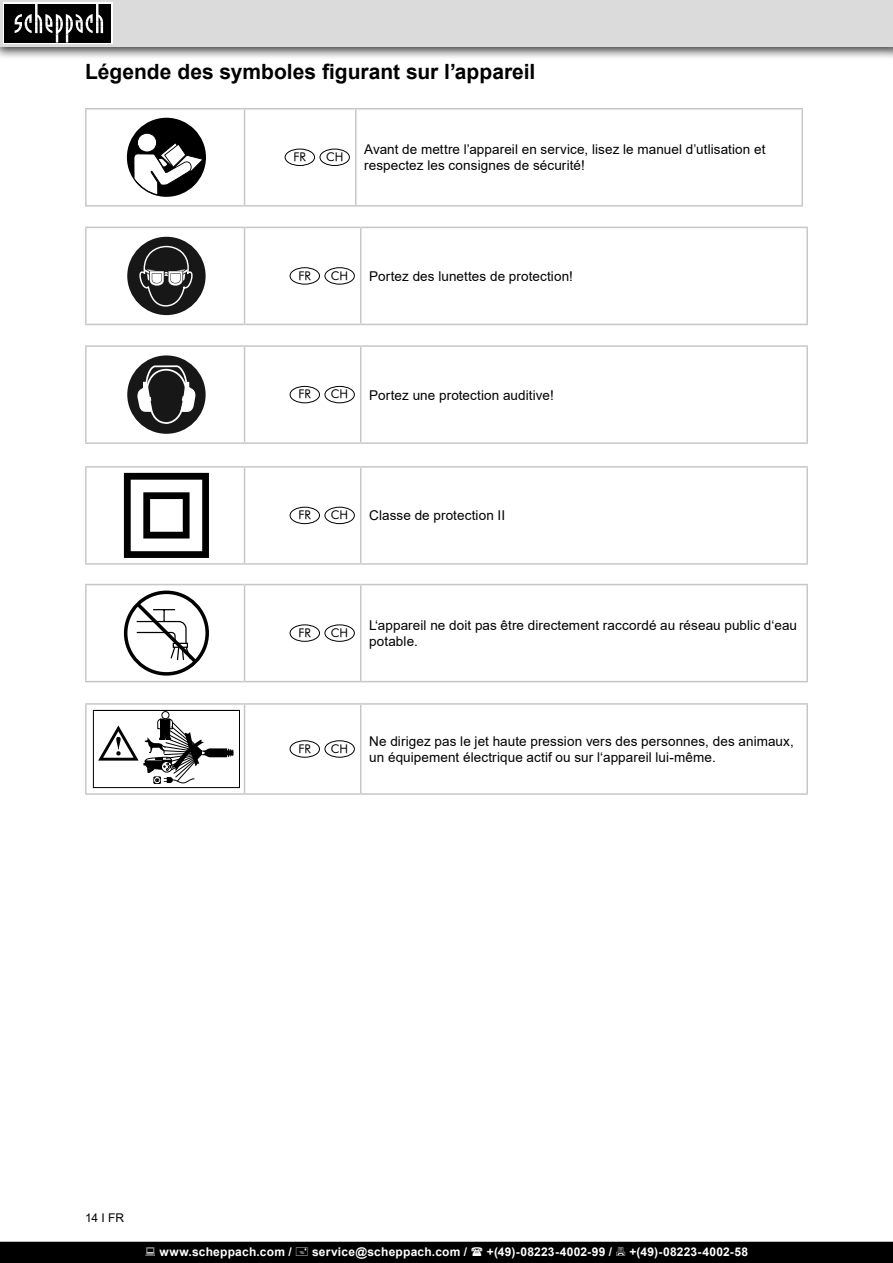
<style>
.page{position:relative;width:893px;height:1263px;background:#fff}
.page>*{position:absolute;margin:0;border:0;box-sizing:border-box;transform-origin:0 0}
.t1{font:700 21px "Arial";color:#000}
.t2{font:13.5px/16.5px "Arial";letter-spacing:.005em;color:#000}
.t3{font:700 12px "Arial";letter-spacing:.02em;color:#fff}
.t4{font:12px "Futura Book BT";color:#000}
.t5{font:12px "Arial";color:#000}
</style>
<div class="page">
<div style="left:1px;top:1242px;width:891px;height:20px;background:#000"></div>
<div style="left:0;top:1242px;width:893px;height:21px;border:2px solid #000"></div>
<div style="left:0;top:0;width:893px;height:60px;background:#000;opacity:.75"></div>
<div style="left:0;top:0;width:893px;height:46px;background:#dbdbdb"></div>
<div style="left:884px;top:0;width:9px;height:60px;background:#000;opacity:.75"></div>
<div style="left:793px;top:0;width:100px;height:46px;background:#dbdbdb"></div>
<svg style="left:3px;top:2px;width:110px;height:42px"></svg>
<div style="left:5px;top:4px;width:106px;height:38px;background:#000"></div>
<svg style="left:15px;top:4px;width:88px;height:38px"></svg>
<svg style="left:892px;top:1242px;width:1px;height:21px"></svg>
<svg style="left:243px;top:110px;width:114px;height:95px"></svg>
<hr style="left:85px;top:108px;width:160px;height:2px;background:#c7c7c7">
<hr style="left:85px;top:110px;width:2px;height:95px;background:#c7c7c7">
<hr style="left:245px;top:108px;width:111px;height:2px;background:#c7c7c7">
<hr style="left:244px;top:110px;width:1px;height:95px;background:#c7c7c7">
<hr style="left:356px;top:108px;width:447px;height:2px;background:#c7c7c7">
<hr style="left:355px;top:110px;width:1px;height:95px;background:#c7c7c7">
<hr style="left:801px;top:110px;width:2px;height:95px;background:#c7c7c7">
<hr style="left:85px;top:205px;width:160px;height:2px;background:#c7c7c7">
<hr style="left:245px;top:205px;width:111px;height:2px;background:#c7c7c7">
<hr style="left:356px;top:205px;width:447px;height:2px;background:#c7c7c7">
<svg style="left:126px;top:117px;width:80px;height:80px"></svg>
<div style="left:285px;top:149px;width:30px;height:17px;border:1px solid #000;border-radius:50%"></div>
<div style="left:320px;top:149px;width:30px;height:17px;border:1px solid #000;border-radius:50%"></div>
<svg style="left:87px;top:228px;width:719px;height:96px"></svg>
<hr style="left:85px;top:227px;width:160px;height:1px;background:#c7c7c7">
<hr style="left:85px;top:228px;width:2px;height:96px;background:#c7c7c7">
<hr style="left:245px;top:227px;width:116px;height:1px;background:#c7c7c7">
<hr style="left:244px;top:228px;width:1px;height:96px;background:#c7c7c7">
<hr style="left:361px;top:227px;width:447px;height:1px;background:#c7c7c7">
<hr style="left:360px;top:228px;width:1px;height:96px;background:#c7c7c7">
<hr style="left:806px;top:228px;width:2px;height:96px;background:#c7c7c7">
<hr style="left:85px;top:324px;width:160px;height:1px;background:#c7c7c7">
<hr style="left:245px;top:324px;width:116px;height:1px;background:#c7c7c7">
<hr style="left:361px;top:324px;width:447px;height:1px;background:#c7c7c7">
<div style="left:124px;top:233px;width:85px;height:85px;background:#fff;border-radius:50%"></div>
<div style="left:127px;top:237px;width:79px;height:78px;background:#171717;border-radius:50%"></div>
<svg style="left:139px;top:246px;width:54px;height:61px"></svg>
<div style="left:290px;top:267px;width:30px;height:17px;border:1px solid #000;border-radius:50%"></div>
<div style="left:325px;top:267px;width:30px;height:17px;border:1px solid #000;border-radius:50%"></div>
<svg style="left:243px;top:347px;width:119px;height:95px"></svg>
<hr style="left:85px;top:345px;width:160px;height:2px;background:#c7c7c7">
<hr style="left:85px;top:347px;width:2px;height:95px;background:#c7c7c7">
<hr style="left:245px;top:345px;width:116px;height:2px;background:#c7c7c7">
<hr style="left:244px;top:347px;width:1px;height:95px;background:#c7c7c7">
<hr style="left:361px;top:345px;width:447px;height:2px;background:#c7c7c7">
<hr style="left:360px;top:347px;width:1px;height:95px;background:#c7c7c7">
<hr style="left:806px;top:347px;width:2px;height:95px;background:#c7c7c7">
<hr style="left:85px;top:442px;width:160px;height:2px;background:#c7c7c7">
<hr style="left:245px;top:442px;width:116px;height:2px;background:#c7c7c7">
<hr style="left:361px;top:442px;width:447px;height:2px;background:#c7c7c7">
<div style="left:127px;top:355px;width:79px;height:79px;background:#171717;border-radius:50%"></div>
<svg style="left:137px;top:365px;width:59px;height:59px"></svg>
<div style="left:290px;top:386px;width:30px;height:17px;border:1px solid #000;border-radius:50%"></div>
<div style="left:325px;top:386px;width:30px;height:17px;border:1px solid #000;border-radius:50%"></div>
<svg style="left:123px;top:468px;width:239px;height:95px"></svg>
<hr style="left:85px;top:466px;width:160px;height:2px;background:#c7c7c7">
<hr style="left:85px;top:468px;width:2px;height:95px;background:#c7c7c7">
<hr style="left:245px;top:466px;width:116px;height:2px;background:#c7c7c7">
<hr style="left:244px;top:468px;width:1px;height:95px;background:#c7c7c7">
<hr style="left:361px;top:466px;width:447px;height:2px;background:#c7c7c7">
<hr style="left:360px;top:468px;width:1px;height:95px;background:#c7c7c7">
<hr style="left:806px;top:468px;width:2px;height:95px;background:#c7c7c7">
<hr style="left:85px;top:563px;width:160px;height:2px;background:#c7c7c7">
<hr style="left:245px;top:563px;width:116px;height:2px;background:#c7c7c7">
<hr style="left:361px;top:563px;width:447px;height:2px;background:#c7c7c7">
<svg style="left:124px;top:473px;width:85px;height:85px"></svg>
<div style="left:290px;top:507px;width:30px;height:17px;border:1px solid #000;border-radius:50%"></div>
<div style="left:325px;top:507px;width:30px;height:17px;border:1px solid #000;border-radius:50%"></div>
<svg style="left:87px;top:585px;width:719px;height:96px"></svg>
<hr style="left:85px;top:584px;width:160px;height:1px;background:#c7c7c7">
<hr style="left:85px;top:585px;width:2px;height:96px;background:#c7c7c7">
<hr style="left:245px;top:584px;width:116px;height:1px;background:#c7c7c7">
<hr style="left:244px;top:585px;width:1px;height:96px;background:#c7c7c7">
<hr style="left:361px;top:584px;width:447px;height:1px;background:#c7c7c7">
<hr style="left:360px;top:585px;width:1px;height:96px;background:#c7c7c7">
<hr style="left:806px;top:585px;width:2px;height:96px;background:#c7c7c7">
<hr style="left:85px;top:681px;width:160px;height:1px;background:#c7c7c7">
<hr style="left:245px;top:681px;width:116px;height:1px;background:#c7c7c7">
<hr style="left:361px;top:681px;width:447px;height:1px;background:#c7c7c7">
<svg style="left:126px;top:593px;width:81px;height:80px"></svg>
<div style="left:124px;top:590px;width:85px;height:86px;border:4px solid #000;border-radius:50%"></div>
<svg style="left:133px;top:599px;width:67px;height:68px"></svg>
<div style="left:290px;top:624px;width:30px;height:18px;border:1px solid #000;border-radius:50%"></div>
<div style="left:325px;top:624px;width:30px;height:18px;border:1px solid #000;border-radius:50%"></div>
<svg style="left:92px;top:705px;width:270px;height:88px"></svg>
<hr style="left:85px;top:703px;width:160px;height:2px;background:#c7c7c7">
<hr style="left:85px;top:705px;width:2px;height:88px;background:#c7c7c7">
<hr style="left:245px;top:703px;width:116px;height:2px;background:#c7c7c7">
<hr style="left:244px;top:705px;width:1px;height:88px;background:#c7c7c7">
<hr style="left:361px;top:703px;width:447px;height:2px;background:#c7c7c7">
<hr style="left:360px;top:705px;width:1px;height:88px;background:#c7c7c7">
<hr style="left:806px;top:705px;width:2px;height:88px;background:#c7c7c7">
<hr style="left:85px;top:793px;width:160px;height:2px;background:#c7c7c7">
<hr style="left:245px;top:793px;width:116px;height:2px;background:#c7c7c7">
<hr style="left:361px;top:793px;width:447px;height:2px;background:#c7c7c7">
<div style="left:93px;top:710px;width:147px;height:78px;border:1px solid #000"></div>
<svg style="left:94px;top:710px;width:145px;height:76px"></svg>
<div style="left:290px;top:740px;width:30px;height:17px;border:1px solid #000;border-radius:50%"></div>
<div style="left:325px;top:740px;width:30px;height:17px;border:1px solid #000;border-radius:50%"></div>
<p class="t1" style="left:85px;top:57px;width:452px">Légende des symboles figurant sur l’appareil</p>
<p class="t4" style="left:294px;top:150px;width:14px">FR</p>
<p class="t4" style="left:326px;top:150px;width:19px">CH</p>
<p class="t2" style="left:364px;top:141px;width:403px">Avant de mettre l’appareil en service, lisez le manuel d’utlisation et respectez les consignes de sécurité!</p>
<p class="t4" style="left:298px;top:268px;width:14px">FR</p>
<p class="t4" style="left:331px;top:268px;width:19px">CH</p>
<p class="t2" style="left:369px;top:268px;width:205px">Portez des lunettes de protection!</p>
<p class="t4" style="left:298px;top:387px;width:14px">FR</p>
<p class="t4" style="left:331px;top:387px;width:19px">CH</p>
<p class="t2" style="left:369px;top:386px;width:186px">Portez une protection auditive!</p>
<p class="t4" style="left:298px;top:508px;width:14px">FR</p>
<p class="t4" style="left:331px;top:508px;width:19px">CH</p>
<p class="t2" style="left:369px;top:507px;width:137px">Classe de protection II</p>
<p class="t4" style="left:298px;top:625px;width:14px">FR</p>
<p class="t4" style="left:331px;top:625px;width:19px">CH</p>
<p class="t2" style="left:369px;top:617px;width:429px">L‘appareil ne doit pas être directement raccordé au réseau public d‘eau potable.</p>
<p class="t4" style="left:298px;top:741px;width:14px">FR</p>
<p class="t4" style="left:331px;top:741px;width:19px">CH</p>
<p class="t2" style="left:369px;top:732px;width:426px">Ne dirigez pas le jet haute pression vers des personnes, des animaux, un équipement électrique actif ou sur l‘appareil lui-même.</p>
<p class="t5" style="left:85px;top:1209px;width:41px">14 І FR</p>
<p class="t3" style="left:159px;top:1243px;width:134px">www.scheppach.com /</p>
<p class="t3" style="left:312px;top:1243px;width:157px">service@scheppach.com /</p>
<p class="t3" style="left:487px;top:1243px;width:127px">+(49)-08223-4002-99 /</p>
<p class="t3" style="left:629px;top:1243px;width:120px">+(49)-08223-4002-58</p>
</div>
